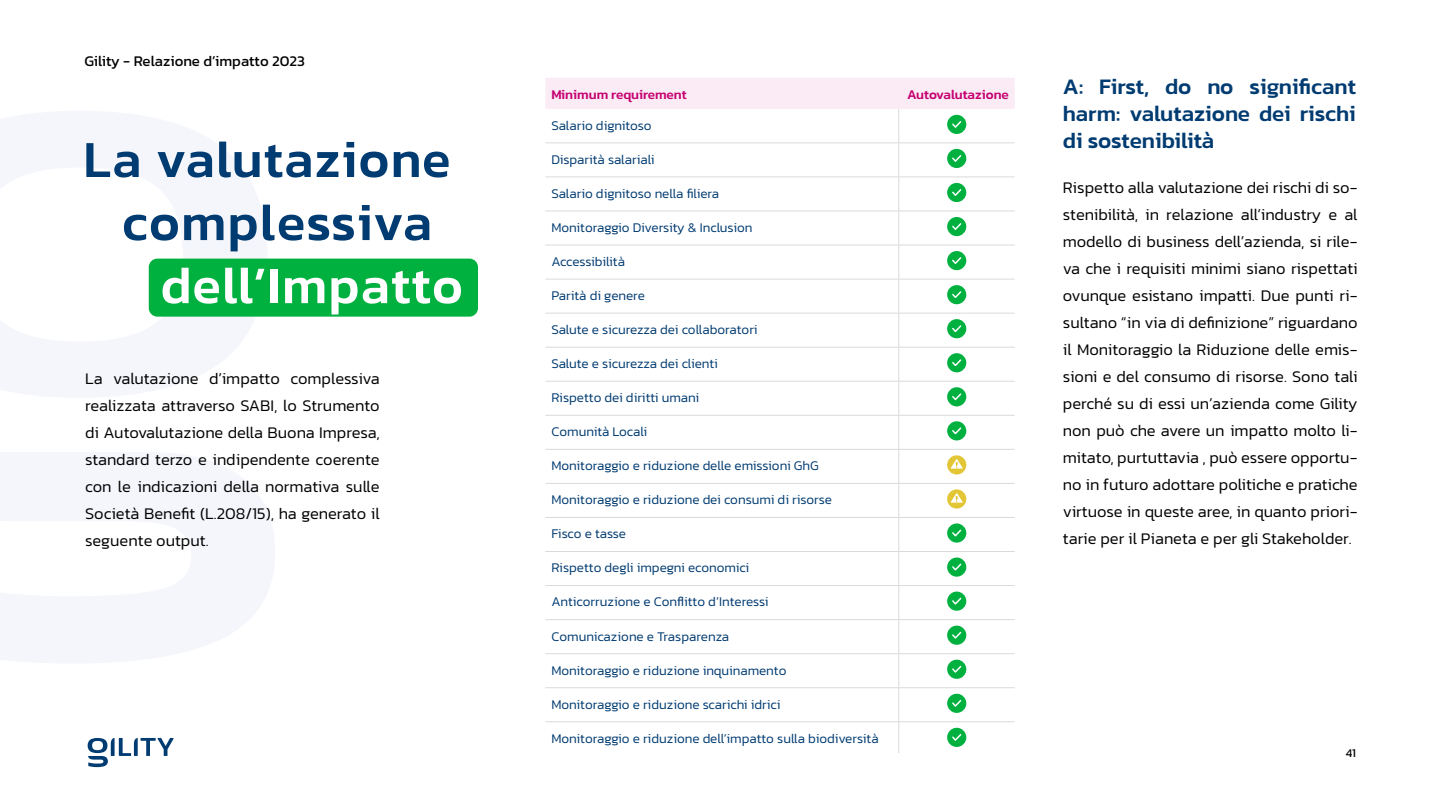
<style>
.page{position:relative;width:1441px;height:809px;background:#fff}
.page>*{position:absolute;margin:0;border:0;box-sizing:border-box;transform-origin:0 0}
.t1{font:500 52.5px/63px "Kanit";letter-spacing:.025em;color:#003b71;text-align:center}
.t2{font:500 52.5px "Kanit";letter-spacing:.025em;color:#fff}
.t3{font:500 22.5px/27px "Kanit";color:#003b71;text-align:justify}
.t4{font:300 16.5px/27px "Kanit";color:#000;text-align:justify}
.t5{font:15px "Kanit";color:#000}
.t6{font:300 13.5px "Kanit";color:#003b71}
.t7{font:500 13.5px "Kanit";color:#c50070}
.t8{font:12px "Kanit";color:#000}
</style>
<div class="page">
<svg style="left:88px;top:738px;width:86px;height:28px"></svg>
<svg style="left:0;top:452px;width:275px;height:211px;fill:#f4f6fb"></svg>
<svg style="left:0;top:111px;width:267px;height:286px"></svg>
<div style="left:149px;top:258px;width:329px;height:58px;background:#00b140;border-radius:9px"></div>
<div style="left:545px;top:78px;width:469px;height:31px;background:#faebf4"></div>
<hr style="left:898px;top:109px;width:1px;height:33px;background:#dadada">
<hr style="left:545px;top:142px;width:353px;height:1px;background:#dadada">
<hr style="left:898px;top:142px;width:116px;height:1px;background:#dadada">
<hr style="left:898px;top:143px;width:1px;height:34px;background:#dadada">
<hr style="left:545px;top:176px;width:353px;height:1px;background:#dadada">
<hr style="left:898px;top:176px;width:116px;height:1px;background:#dadada">
<hr style="left:898px;top:177px;width:1px;height:34px;background:#dadada">
<hr style="left:545px;top:210px;width:353px;height:1px;background:#dadada">
<hr style="left:898px;top:210px;width:116px;height:1px;background:#dadada">
<hr style="left:898px;top:211px;width:1px;height:34px;background:#dadada">
<hr style="left:545px;top:244px;width:353px;height:1px;background:#dadada">
<hr style="left:898px;top:244px;width:116px;height:1px;background:#dadada">
<hr style="left:898px;top:245px;width:1px;height:34px;background:#dadada">
<hr style="left:545px;top:279px;width:353px;height:1px;background:#dadada">
<hr style="left:898px;top:279px;width:116px;height:1px;background:#dadada">
<hr style="left:898px;top:279px;width:1px;height:34px;background:#dadada">
<hr style="left:545px;top:313px;width:353px;height:1px;background:#dadada">
<hr style="left:898px;top:313px;width:116px;height:1px;background:#dadada">
<hr style="left:898px;top:313px;width:1px;height:34px;background:#dadada">
<hr style="left:545px;top:347px;width:353px;height:1px;background:#dadada">
<hr style="left:898px;top:347px;width:116px;height:1px;background:#dadada">
<hr style="left:898px;top:347px;width:1px;height:34px;background:#dadada">
<hr style="left:545px;top:381px;width:353px;height:1px;background:#dadada">
<hr style="left:898px;top:381px;width:116px;height:1px;background:#dadada">
<hr style="left:898px;top:381px;width:1px;height:34px;background:#dadada">
<hr style="left:545px;top:415px;width:353px;height:1px;background:#dadada">
<hr style="left:898px;top:415px;width:116px;height:1px;background:#dadada">
<hr style="left:898px;top:415px;width:1px;height:34px;background:#dadada">
<hr style="left:545px;top:449px;width:353px;height:1px;background:#dadada">
<hr style="left:898px;top:449px;width:116px;height:1px;background:#dadada">
<hr style="left:898px;top:449px;width:1px;height:34px;background:#dadada">
<hr style="left:545px;top:483px;width:353px;height:1px;background:#dadada">
<hr style="left:898px;top:483px;width:116px;height:1px;background:#dadada">
<hr style="left:898px;top:483px;width:1px;height:34px;background:#dadada">
<hr style="left:545px;top:517px;width:353px;height:1px;background:#dadada">
<hr style="left:898px;top:517px;width:116px;height:1px;background:#dadada">
<hr style="left:898px;top:517px;width:1px;height:34px;background:#dadada">
<hr style="left:545px;top:551px;width:353px;height:1px;background:#dadada">
<hr style="left:898px;top:551px;width:116px;height:1px;background:#dadada">
<hr style="left:898px;top:551px;width:1px;height:34px;background:#dadada">
<hr style="left:545px;top:585px;width:353px;height:1px;background:#dadada">
<hr style="left:898px;top:585px;width:116px;height:1px;background:#dadada">
<hr style="left:898px;top:585px;width:1px;height:34px;background:#dadada">
<hr style="left:545px;top:619px;width:353px;height:1px;background:#dadada">
<hr style="left:898px;top:619px;width:116px;height:1px;background:#dadada">
<hr style="left:898px;top:619px;width:1px;height:34px;background:#dadada">
<hr style="left:545px;top:653px;width:353px;height:1px;background:#dadada">
<hr style="left:898px;top:653px;width:116px;height:1px;background:#dadada">
<hr style="left:898px;top:653px;width:1px;height:34px;background:#dadada">
<hr style="left:545px;top:687px;width:353px;height:1px;background:#dadada">
<hr style="left:898px;top:687px;width:116px;height:1px;background:#dadada">
<hr style="left:898px;top:687px;width:1px;height:34px;background:#dadada">
<hr style="left:545px;top:721px;width:353px;height:1px;background:#dadada">
<hr style="left:898px;top:721px;width:116px;height:1px;background:#dadada">
<hr style="left:898px;top:721px;width:1px;height:31px;background:#dadada">
<div style="left:947px;top:115px;width:19px;height:19px;background:#00b140;border-radius:50%"></div>
<svg style="left:952px;top:121px;width:10px;height:7px"></svg>
<div style="left:947px;top:149px;width:19px;height:19px;background:#00b140;border-radius:50%"></div>
<svg style="left:952px;top:155px;width:10px;height:7px"></svg>
<div style="left:947px;top:183px;width:19px;height:19px;background:#00b140;border-radius:50%"></div>
<svg style="left:952px;top:189px;width:10px;height:7px"></svg>
<div style="left:947px;top:217px;width:19px;height:19px;background:#00b140;border-radius:50%"></div>
<svg style="left:952px;top:223px;width:10px;height:7px"></svg>
<div style="left:947px;top:251px;width:19px;height:19px;background:#00b140;border-radius:50%"></div>
<svg style="left:952px;top:257px;width:10px;height:7px"></svg>
<div style="left:947px;top:285px;width:19px;height:19px;background:#00b140;border-radius:50%"></div>
<svg style="left:952px;top:291px;width:10px;height:7px"></svg>
<div style="left:947px;top:319px;width:19px;height:19px;background:#00b140;border-radius:50%"></div>
<svg style="left:952px;top:325px;width:10px;height:8px"></svg>
<div style="left:947px;top:353px;width:19px;height:19px;background:#00b140;border-radius:50%"></div>
<svg style="left:952px;top:359px;width:10px;height:8px"></svg>
<div style="left:947px;top:387px;width:19px;height:19px;background:#00b140;border-radius:50%"></div>
<svg style="left:952px;top:393px;width:10px;height:8px"></svg>
<div style="left:947px;top:421px;width:19px;height:19px;background:#00b140;border-radius:50%"></div>
<svg style="left:952px;top:427px;width:10px;height:8px"></svg>
<svg style="left:947px;top:455px;width:19px;height:19px"></svg>
<svg style="left:950px;top:459px;width:12px;height:9px"></svg>
<svg style="left:947px;top:489px;width:19px;height:19px"></svg>
<svg style="left:950px;top:493px;width:12px;height:9px"></svg>
<div style="left:947px;top:523px;width:19px;height:19px;background:#00b140;border-radius:50%"></div>
<svg style="left:952px;top:529px;width:10px;height:8px"></svg>
<div style="left:947px;top:557px;width:19px;height:19px;background:#00b140;border-radius:50%"></div>
<svg style="left:952px;top:563px;width:10px;height:8px"></svg>
<div style="left:947px;top:591px;width:19px;height:19px;background:#00b140;border-radius:50%"></div>
<svg style="left:952px;top:597px;width:10px;height:8px"></svg>
<div style="left:947px;top:625px;width:19px;height:19px;background:#00b140;border-radius:50%"></div>
<svg style="left:952px;top:631px;width:10px;height:8px"></svg>
<div style="left:947px;top:659px;width:19px;height:19px;background:#00b140;border-radius:50%"></div>
<svg style="left:952px;top:665px;width:10px;height:8px"></svg>
<div style="left:947px;top:693px;width:19px;height:19px;background:#00b140;border-radius:50%"></div>
<svg style="left:952px;top:700px;width:10px;height:7px"></svg>
<div style="left:947px;top:727px;width:19px;height:19px;background:#00b140;border-radius:50%"></div>
<svg style="left:952px;top:734px;width:10px;height:7px"></svg>
<p class="t5" style="left:84px;top:50px;width:222px">Gility - Relazione d’impatto 2023</p>
<h1 class="t1" style="left:83px;top:126px;width:368px">La valutazione complessiva</h1>
<h1 class="t2" style="left:161px;top:246px;width:304px">dell’Impatto</h1>
<p class="t4" style="left:85px;top:364px;width:296px">La valutazione d’impatto complessiva realizzata attraverso SABI, lo Strumento di Autovalutazione della Buona Impresa, standard terzo e indipendente coerente con le indicazioni della normativa sulle Società Benefit (L.208/15), ha generato il seguente output.</p>
<p class="t7" style="left:551px;top:84px;width:137px">Minimum requirement</p>
<p class="t7" style="left:906px;top:84px;width:103px">Autovalutazione</p>
<p class="t6" style="left:551px;top:116px;width:102px">Salario dignitoso</p>
<p class="t6" style="left:551px;top:150px;width:105px">Disparità salariali</p>
<p class="t6" style="left:551px;top:184px;width:169px">Salario dignitoso nella filiera</p>
<p class="t6" style="left:551px;top:218px;width:203px">Monitoraggio Diversity &amp; Inclusion</p>
<p class="t6" style="left:551px;top:252px;width:75px">Accessibilità</p>
<p class="t6" style="left:551px;top:286px;width:95px">Parità di genere</p>
<p class="t6" style="left:551px;top:320px;width:208px">Salute e sicurezza dei collaboratori</p>
<p class="t6" style="left:551px;top:354px;width:168px">Salute e sicurezza dei clienti</p>
<p class="t6" style="left:551px;top:388px;width:149px">Rispetto dei diritti umani</p>
<p class="t6" style="left:551px;top:422px;width:97px">Comunità Locali</p>
<p class="t6" style="left:551px;top:456px;width:269px">Monitoraggio e riduzione delle emissioni GhG</p>
<p class="t6" style="left:551px;top:490px;width:282px">Monitoraggio e riduzione dei consumi di risorse</p>
<p class="t6" style="left:551px;top:524px;width:76px">Fisco e tasse</p>
<p class="t6" style="left:551px;top:558px;width:199px">Rispetto degli impegni economici</p>
<p class="t6" style="left:551px;top:592px;width:219px">Anticorruzione e Conflitto d’Interessi</p>
<p class="t6" style="left:551px;top:626px;width:179px">Comunicazione e Trasparenza</p>
<p class="t6" style="left:551px;top:660px;width:236px">Monitoraggio e riduzione inquinamento</p>
<p class="t6" style="left:551px;top:694px;width:231px">Monitoraggio e riduzione scarichi idrici</p>
<p class="t6" style="left:551px;top:728px;width:329px">Monitoraggio e riduzione dell’impatto sulla biodiversità</p>
<h2 class="t3" style="left:1062px;top:72px;width:294px">A: First, do no significant harm: valutazione dei rischi di sostenibilità</h2>
<p class="t4" style="left:1062px;top:174px;width:296px">Rispetto alla valutazione dei rischi di so&shy;stenibilità, in relazione all’industry e al modello di business dell’azienda, si rile&shy;va che i requisiti minimi siano rispettati ovunque esistano impatti. Due punti ri&shy;sultano “in via di definizione” riguardano il Monitoraggio la Riduzione delle emis&shy;sioni e del consumo di risorse. Sono tali perché su di essi un’azienda come Gility non può che avere un impatto molto li&shy;mitato, purtuttavia , può essere opportu&shy;no in futuro adottare politiche e pratiche virtuose in queste aree, in quanto priori&shy;tarie per il Pianeta e per gli Stakeholder.</p>
<p class="t8" style="left:1345px;top:743px;width:12px">41</p>
</div>
